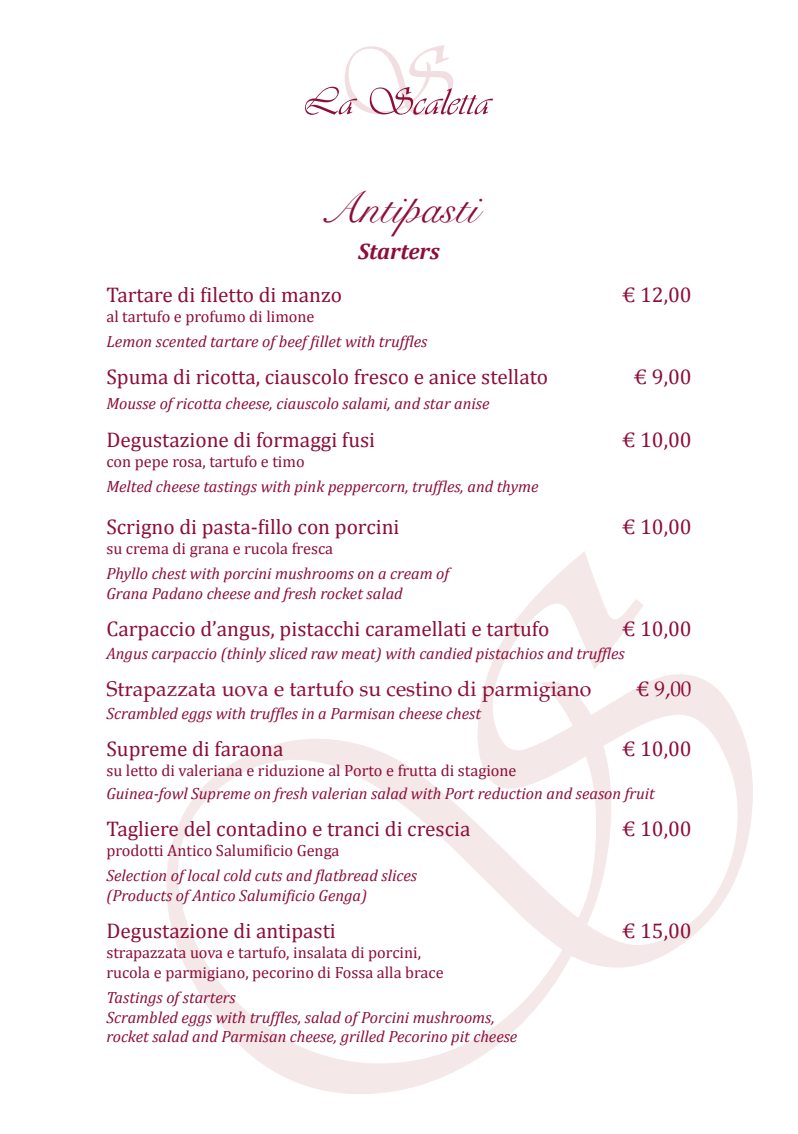
<style>
.page{position:relative;width:798px;height:1134px;background:#fff}
.page>*{position:absolute;margin:0;border:0;box-sizing:border-box;transform-origin:0 0}
.t1{font:43.75px "Snell Roundhand";color:#8d0d3a}
.t2{font:italic 700 22.5px "Cambria";color:#8d0d3a}
.t3{font:21.25px "Cambria";color:#8d0d3a}
.t4{font:21.25px "Palatino";color:#8d0d3a}
.t5{font:italic 16.25px/19.5px "Cambria";color:#8d0d3a}
.t6{font:16.25px/20px "Cambria";color:#8d0d3a}
.s1{font-family:"Cambria"}
</style>
<div class="page">
<svg style="left:166px;top:551px;width:587px;height:543px"></svg>
<svg style="left:305px;top:45px;width:188px;height:70px"></svg>
<h1 class="t1" style="left:320px;top:173px;width:159px">Antipasti</h1>
<h2 class="t2" style="left:358px;top:235px;width:83px">Starters</h2>
<h3 class="t3" style="left:106px;top:282px;width:237px">Tartare di filetto di manzo</h3>
<h3 class="t3" style="left:621px;top:282px;width:71px">€ 12,00</h3>
<p class="t6" style="left:106px;top:306px;width:209px">al tartufo e profumo di limone</p>
<p class="t5" style="left:106px;top:330px;width:322px">Lemon scented tartare of beef fillet with truffles</p>
<h3 class="t3" style="left:106px;top:364px;width:443px">Spuma di ricotta, ciauscolo fresco e anice stellato</h3>
<h3 class="t3" style="left:633px;top:364px;width:59px">€ 9,00</h3>
<p class="t5" style="left:106px;top:393px;width:384px">Mousse of ricotta cheese, ciauscolo salami, and star anise</p>
<h3 class="t3" style="left:106px;top:427px;width:270px">Degustazione di formaggi fusi</h3>
<h3 class="t3" style="left:621px;top:427px;width:71px">€ 10,00</h3>
<p class="t6" style="left:106px;top:451px;width:200px">con pepe rosa, tartufo e timo</p>
<p class="t5" style="left:106px;top:475px;width:433px">Melted cheese tastings with pink peppercorn, truffles, and thyme</p>
<h3 class="t3" style="left:106px;top:514px;width:294px">Scrigno di pasta-fillo con porcini</h3>
<h3 class="t3" style="left:621px;top:514px;width:71px">€ 10,00</h3>
<p class="t6" style="left:106px;top:538px;width:228px">su crema di grana e rucola fresca</p>
<p class="t5" style="left:106px;top:563px;width:344px">Phyllo chest with porcini mushrooms on a cream of<br>Grana Padano cheese and fresh rocket salad</p>
<h3 class="t3" style="left:106px;top:616px;width:444px">Carpaccio d’angus, pistacchi caramellati e tartufo</h3>
<h3 class="t3" style="left:621px;top:616px;width:71px">€ 10,00</h3>
<p class="t5" style="left:106px;top:642px;width:519px">Angus carpaccio (thinly sliced raw meat) with candied pistachios and truffles</p>
<h3 class="t4" style="left:106px;top:676px;width:486px">Strapazzata uova e tartufo su cestino di parmigiano</h3>
<h3 class="t4" style="left:636px;top:676px;width:57px"><span class="s1">€</span> 9,00</h3>
<p class="t5" style="left:106px;top:702px;width:376px">Scrambled eggs with truffles in a Parmisan cheese chest</p>
<h3 class="t3" style="left:106px;top:736px;width:178px">Supreme di faraona</h3>
<h3 class="t3" style="left:621px;top:736px;width:71px">€ 10,00</h3>
<p class="t6" style="left:106px;top:760px;width:411px">su letto di valeriana e riduzione al Porto e frutta di stagione</p>
<p class="t5" style="left:106px;top:783px;width:549px">Guinea-fowl Supreme on fresh valerian salad with Port reduction and season fruit</p>
<h3 class="t3" style="left:106px;top:816px;width:365px">Tagliere del contadino e tranci di crescia</h3>
<h3 class="t3" style="left:621px;top:816px;width:71px">€ 10,00</h3>
<p class="t6" style="left:106px;top:840px;width:234px">prodotti Antico Salumificio Genga</p>
<p class="t5" style="left:106px;top:865px;width:312px">Selection of local cold cuts and flatbread slices (Products of Antico Salumificio Genga)</p>
<h3 class="t3" style="left:106px;top:918px;width:231px">Degustazione di antipasti</h3>
<h3 class="t3" style="left:621px;top:918px;width:71px">€ 15,00</h3>
<p class="t6" style="left:106px;top:942px;width:338px">strapazzata uova e tartufo, insalata di porcini, rucola e parmigiano, pecorino di Fossa alla brace</p>
<p class="t5" style="left:106px;top:987px;width:412px">Tastings of starters<br>Scrambled eggs with truffles, salad of Porcini mushrooms, rocket salad and Parmisan cheese, grilled Pecorino pit cheese</p>
</div>
